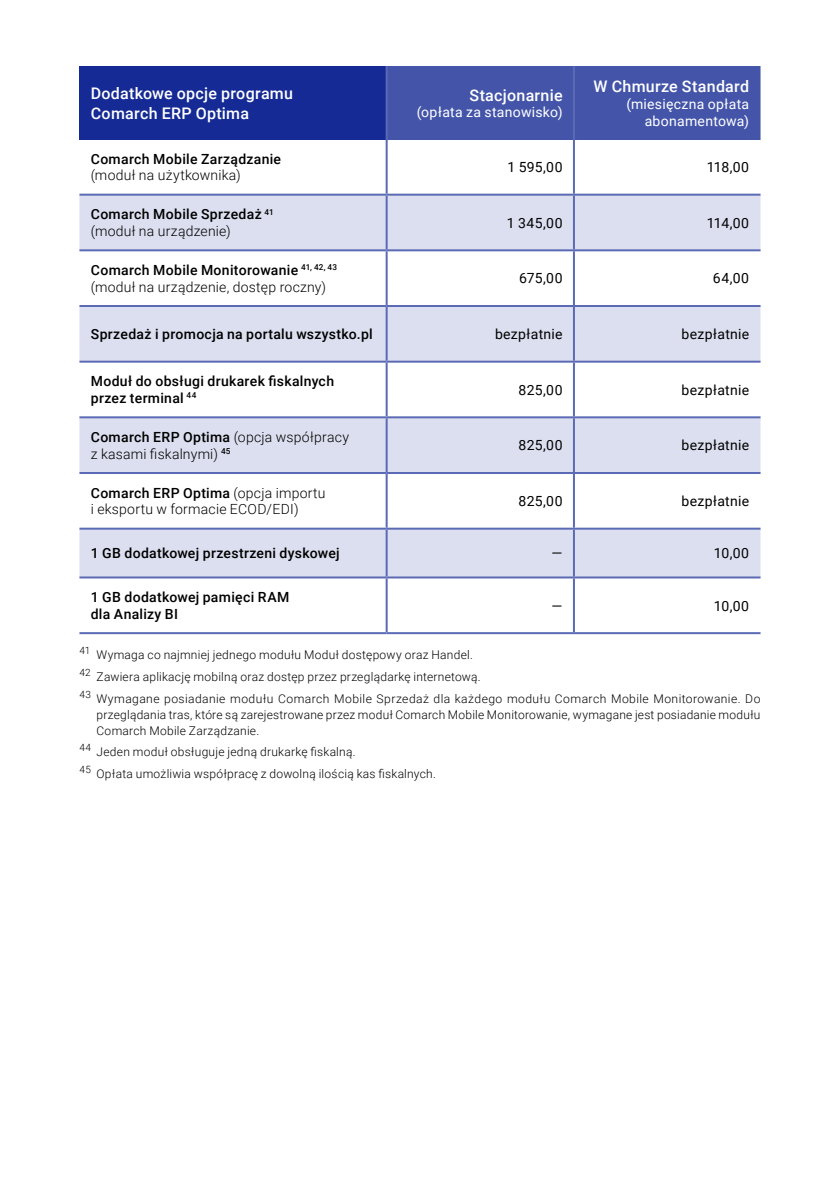
<style>
.page{position:relative;width:840px;height:1191px;background:#fff}
.page>*{position:absolute;margin:0;border:0;box-sizing:border-box;transform-origin:0 0}
.t1{font:500 16px/19.2px "Roboto";letter-spacing:.02em;color:#fff}
.t2{font:500 14px/16.8px "Roboto";letter-spacing:.02em;color:#000}
.t3{font:300 14px/16.8px "Roboto";letter-spacing:.015em;color:#000}
.t4{font:14px "Roboto";letter-spacing:.02em;color:#000}
.t5{font:14px/16.8px "Roboto";letter-spacing:.02em;color:#fff;text-align:right}
.t6{font:300 12px/21.6px "Roboto";letter-spacing:.025em;color:#000}
.s1{font-weight:300}
.s2{font-weight:500}
</style>
<div class="page">
<div style="left:79px;top:66px;width:307px;height:74px;background:#152a94"></div>
<div style="left:387px;top:66px;width:373px;height:74px;background:#4455a9"></div>
<svg style="left:79px;top:140px;width:681px;height:492px"></svg>
<svg style="left:79px;top:196px;width:681px;height:380px;fill:#dcdfef"></svg>
<hr style="left:79px;top:472px;width:307px;height:2px;background:#5b6ab4">
<hr style="left:386px;top:472px;width:187px;height:2px;background:#5b6ab4">
<hr style="left:385px;top:474px;width:2px;height:53px;background:#5b6ab4">
<hr style="left:386px;top:576px;width:187px;height:2px;background:#5b6ab4">
<hr style="left:572px;top:66px;width:2px;height:74px;background:#5b6ab4">
<hr style="left:572px;top:140px;width:2px;height:54px;background:#5b6ab4">
<hr style="left:572px;top:251px;width:2px;height:54px;background:#5b6ab4">
<hr style="left:572px;top:363px;width:2px;height:53px;background:#5b6ab4">
<hr style="left:572px;top:474px;width:2px;height:53px;background:#5b6ab4">
<hr style="left:572px;top:578px;width:2px;height:54px;background:#5b6ab4">
<hr style="left:385px;top:140px;width:2px;height:54px;background:#5b6ab4">
<hr style="left:573px;top:194px;width:187px;height:2px;background:#5b6ab4">
<hr style="left:572px;top:196px;width:2px;height:53px;background:#5b6ab4">
<hr style="left:385px;top:251px;width:2px;height:54px;background:#5b6ab4">
<hr style="left:573px;top:249px;width:187px;height:2px;background:#5b6ab4">
<hr style="left:385px;top:363px;width:2px;height:53px;background:#5b6ab4">
<hr style="left:385px;top:66px;width:2px;height:74px;background:#5b6ab4">
<hr style="left:573px;top:305px;width:187px;height:2px;background:#5b6ab4">
<hr style="left:572px;top:307px;width:2px;height:54px;background:#5b6ab4">
<hr style="left:573px;top:361px;width:187px;height:2px;background:#5b6ab4">
<hr style="left:573px;top:416px;width:187px;height:2px;background:#5b6ab4">
<hr style="left:572px;top:418px;width:2px;height:54px;background:#5b6ab4">
<hr style="left:573px;top:472px;width:187px;height:2px;background:#5b6ab4">
<hr style="left:573px;top:527px;width:187px;height:2px;background:#5b6ab4">
<hr style="left:572px;top:529px;width:2px;height:47px;background:#5b6ab4">
<hr style="left:573px;top:576px;width:187px;height:2px;background:#5b6ab4">
<hr style="left:573px;top:632px;width:187px;height:2px;background:#5b6ab4">
<hr style="left:79px;top:194px;width:307px;height:2px;background:#5b6ab4">
<hr style="left:79px;top:249px;width:307px;height:2px;background:#5b6ab4">
<hr style="left:386px;top:194px;width:187px;height:2px;background:#5b6ab4">
<hr style="left:385px;top:196px;width:2px;height:53px;background:#5b6ab4">
<hr style="left:386px;top:249px;width:187px;height:2px;background:#5b6ab4">
<hr style="left:386px;top:305px;width:187px;height:2px;background:#5b6ab4">
<hr style="left:386px;top:361px;width:187px;height:2px;background:#5b6ab4">
<hr style="left:386px;top:416px;width:187px;height:2px;background:#5b6ab4">
<hr style="left:386px;top:527px;width:187px;height:2px;background:#5b6ab4">
<hr style="left:386px;top:632px;width:187px;height:2px;background:#5b6ab4">
<hr style="left:79px;top:576px;width:307px;height:2px;background:#5b6ab4">
<hr style="left:385px;top:578px;width:2px;height:54px;background:#5b6ab4">
<hr style="left:79px;top:632px;width:307px;height:2px;background:#5b6ab4">
<hr style="left:79px;top:305px;width:307px;height:2px;background:#5b6ab4">
<hr style="left:385px;top:307px;width:2px;height:54px;background:#5b6ab4">
<hr style="left:79px;top:361px;width:307px;height:2px;background:#5b6ab4">
<hr style="left:79px;top:416px;width:307px;height:2px;background:#5b6ab4">
<hr style="left:385px;top:418px;width:2px;height:54px;background:#5b6ab4">
<hr style="left:79px;top:527px;width:307px;height:2px;background:#5b6ab4">
<hr style="left:385px;top:529px;width:2px;height:47px;background:#5b6ab4">
<h1 class="t1" style="left:91px;top:83px;width:204px">Dodatkowe opcje programu<br>Comarch ERP Optima</h1>
<h1 class="t1" style="left:469px;top:85px;width:95px">Stacjonarnie</h1>
<p class="t5" style="left:416px;top:103px;width:147px">(opłata za stanowisko)</p>
<h1 class="t1" style="left:593px;top:76px;width:157px">W Chmurze Standard</h1>
<p class="t5" style="left:626px;top:95px;width:124px">(miesięczna opłata abonamentowa)</p>
<p class="t2" style="left:91px;top:150px;width:192px">Comarch Mobile Zarządzanie</p>
<p class="t3" style="left:91px;top:167px;width:151px">(moduł na użytkownika)</p>
<p class="t4" style="left:507px;top:157px;width:57px">1 595,00</p>
<p class="t4" style="left:706px;top:157px;width:44px">118,00</p>
<p class="t2" style="left:91px;top:205px;width:184px">Comarch Mobile Sprzedaż <sup>41 </sup><span class="s1">(moduł na urządzenie)</span></p>
<p class="t4" style="left:506px;top:213px;width:57px">1 345,00</p>
<p class="t4" style="left:706px;top:213px;width:44px">114,00</p>
<p class="t3" style="left:91px;top:261px;width:248px"><span class="s2">Comarch Mobile Monitorowanie</span> <sup>41,</sup> <sup>42,</sup> <sup>43 </sup>(moduł na urządzenie, dostęp roczny)</p>
<p class="t4" style="left:519px;top:269px;width:45px">675,00</p>
<p class="t4" style="left:712px;top:269px;width:38px">64,00</p>
<p class="t2" style="left:91px;top:325px;width:283px">Sprzedaż i promocja na portalu wszystko.pl</p>
<p class="t4" style="left:494px;top:324px;width:69px">bezpłatnie</p>
<p class="t4" style="left:681px;top:324px;width:69px">bezpłatnie</p>
<p class="t2" style="left:91px;top:372px;width:245px">Moduł do obsługi drukarek fiskalnych przez terminal <sup>44</sup></p>
<p class="t4" style="left:518px;top:380px;width:46px">825,00</p>
<p class="t4" style="left:681px;top:380px;width:69px">bezpłatnie</p>
<p class="t3" style="left:91px;top:428px;width:259px"><span class="s2">Comarch ERP Optima</span> (opcja współpracy z kasami fiskalnymi) <sup>45</sup></p>
<p class="t4" style="left:518px;top:435px;width:46px">825,00</p>
<p class="t4" style="left:681px;top:435px;width:69px">bezpłatnie</p>
<p class="t3" style="left:91px;top:484px;width:236px"><span class="s2">Comarch ERP Optima</span> (opcja importu i eksportu w formacie ECOD/EDI)</p>
<p class="t4" style="left:518px;top:491px;width:46px">825,00</p>
<p class="t4" style="left:681px;top:491px;width:69px">bezpłatnie</p>
<p class="t2" style="left:91px;top:544px;width:250px">1 GB dodatkowej przestrzeni dyskowej</p>
<p class="t4" style="left:551px;top:543px;width:12px">—</p>
<p class="t4" style="left:713px;top:543px;width:37px">10,00</p>
<p class="t2" style="left:91px;top:588px;width:200px">1 GB dodatkowej pamięci RAM dla Analizy BI</p>
<p class="t4" style="left:551px;top:596px;width:12px">—</p>
<p class="t4" style="left:713px;top:596px;width:37px">10,00</p>
<p class="t6" style="left:79px;top:643px;width:682px"><sup>41</sup> Wymaga co najmniej jednego modułu Moduł dostępowy oraz Handel.<br><sup>42</sup> Zawiera aplikację mobilną oraz dostęp przez przeglądarkę internetową.<br><sup>43</sup> Wymagane posiadanie modułu Comarch Mobile Sprzedaż dla każdego modułu Comarch Mobile Monitorowanie. Do</p>
<p class="t6" style="left:96px;top:706px;width:665px;line-height:16px">przeglądania tras, które są zarejestrowane przez moduł Comarch Mobile Monitorowanie, wymagane jest posiadanie modułu<br>Comarch Mobile Zarządzanie.</p>
<p class="t6" style="left:79px;top:740px;width:358px"><sup>44</sup> Jeden moduł obsługuje jedną drukarkę fiskalną.<br><sup>45</sup> Opłata umożliwia współpracę z dowolną ilością kas fiskalnych.</p>
</div>
